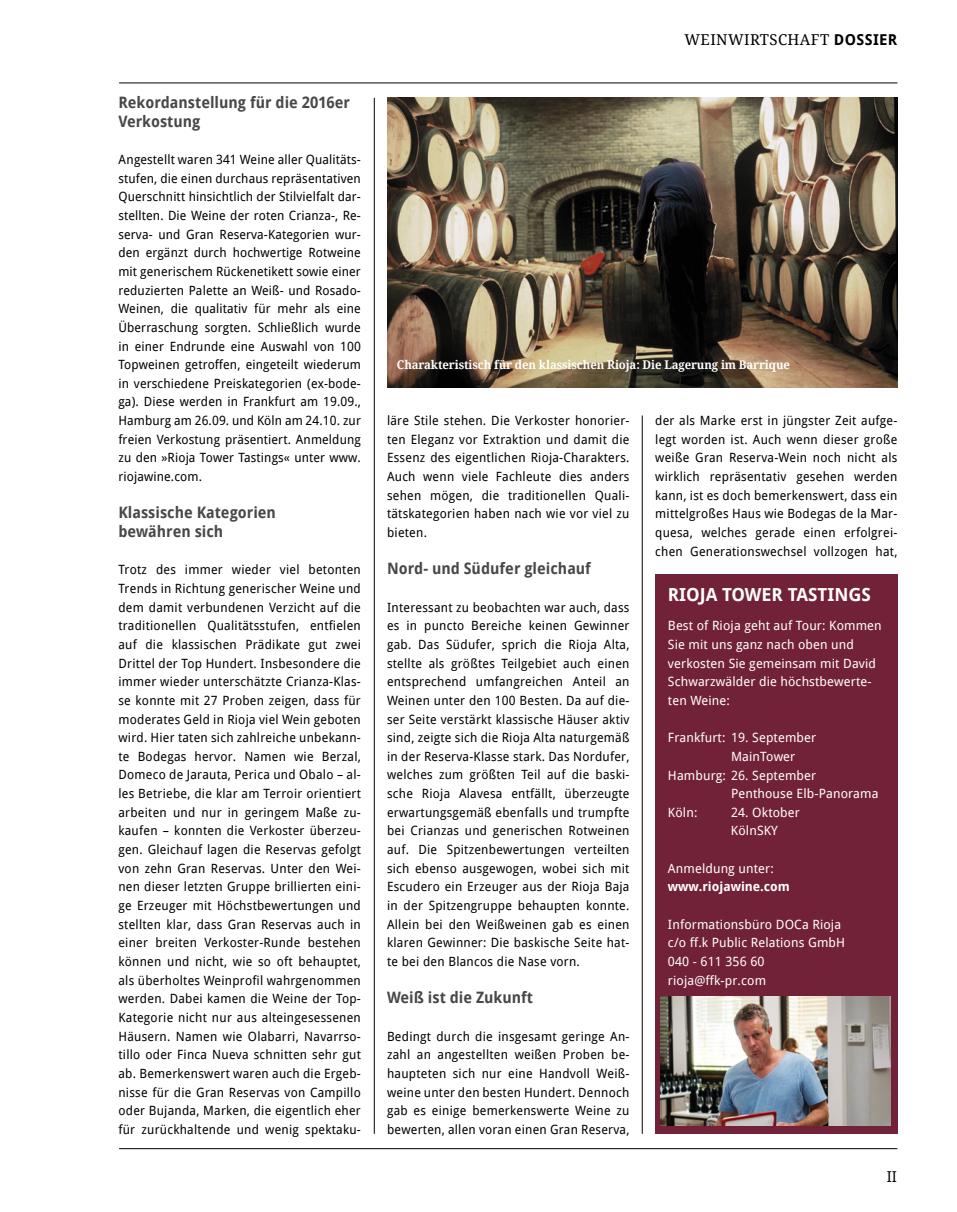
<style>
.page{position:relative;width:957px;height:1212px;background:#fff}
.page>*{position:absolute;margin:0;border:0;box-sizing:border-box;transform-origin:0 0}
.t1{font:700 18px "Droid Sans Pro";color:#fff}
.t2{font:700 15.75px/18.6px "Droid Sans Pro";color:#484847;scale:.95 1}
.t3{font:15px "Droid Serif Pro";letter-spacing:.025em;color:#000}
.t4{font:15px "Droid Sans Pro";color:#000}
.t5{font:12.75px/18.6px "Droid Sans Pro";letter-spacing:.02em;color:#000;text-align:justify}
.t6{font:12.75px/18.6px "Droid Sans Pro";letter-spacing:.01em;color:#fff}
.t7{font:700 12.75px "Droid Sans Pro";color:#fff}
.t8{font:700 12px "Droid Serif Pro";letter-spacing:-.01em;color:#fff;scale:.95 1}
.s1{font-family:"Droid Sans Pro";font-weight:700}
</style>
<div class="page">
<hr style="left:119px;top:83px;width:778px;height:1px;background:#000">
<hr style="left:119px;top:1148px;width:778px;height:1px;background:#000">
<hr style="left:374px;top:98px;width:1px;height:1036px;background:#000">
<hr style="left:642px;top:415px;width:1px;height:719px;background:#000">
<div style="left:655px;top:574px;width:242px;height:560px;background:#722238"></div>
<img style="left:661px;top:996px;width:229px;height:129px">
<img style="left:387px;top:98px;width:511px;height:290px">
<p class="t2" style="left:118px;top:93px;width:245px">Rekordanstellung für die 2016er<br>Verkostung</p>
<p class="t5" style="left:118px;top:150px;width:244px">Angestellt waren 341 Weine aller Qualitäts&shy;stufen, die einen durchaus repräsentativen Querschnitt hinsichtlich der Stilvielfalt dar&shy;stellten. Die Weine der roten Crianza-, Re&shy;serva- und Gran Reserva-Kategorien wur&shy;den ergänzt durch hochwertige Rotweine mit generischem Rückenetikett sowie einer reduzierten Palette an Weiß- und Rosado-Weinen, die qualitativ für mehr als eine Überraschung sorgten. Schließlich wurde in einer Endrunde eine Auswahl von 100<br>Topweinen getroffen, eingeteilt wiederum in verschiedene Preiskategorien (ex-bode&shy;ga). Diese werden in Frankfurt am 19.09., Hamburg am 26.09. und Köln am 24.10. zur freien Verkostung präsentiert. Anmeldung zu den »Rioja Tower Tastings« unter www. riojawine.com.</p>
<p class="t2" style="left:118px;top:503px;width:167px">Klassische Kategorien bewähren sich</p>
<p class="t5" style="left:118px;top:560px;width:244px">Trotz des immer wieder viel betonten Trends in Richtung generischer Weine und dem damit verbundenen Verzicht auf die traditionellen Qualitätsstufen, entfielen auf die klassischen Prädikate gut zwei Drittel der Top Hundert. Insbesondere die immer wieder unterschätzte Crianza-Klas&shy;se konnte mit 27 Proben zeigen, dass für moderates Geld in Rioja viel Wein geboten wird. Hier taten sich zahlreiche unbekann&shy;te Bodegas hervor. Namen wie Berzal, Domeco de Jarauta, Perica und Obalo – al&shy;les Betriebe, die klar am Terroir orientiert arbeiten und nur in geringem Maße zu&shy;kaufen – konnten die Verkoster überzeu&shy;gen. Gleichauf lagen die Reservas gefolgt von zehn Gran Reservas. Unter den Wei&shy;nen dieser letzten Gruppe brillierten eini&shy;ge Erzeuger mit Höchstbewertungen und stellten klar, dass Gran Reservas auch in einer breiten Verkoster-Runde bestehen können und nicht, wie so oft behauptet, als überholtes Weinprofil wahrgenommen werden. Dabei kamen die Weine der Top-Kategorie nicht nur aus alteingesessenen Häusern. Namen wie Olabarri, Navarrso&shy;tillo oder Finca Nueva schnitten sehr gut ab. Bemerkenswert waren auch die Ergeb&shy;nisse für die Gran Reservas von Campillo oder Bujanda, Marken, die eigentlich eher für zurückhaltende und wenig spektaku-</p>
<p class="t3" style="left:684px;top:29px;width:214px">WEINWIRTSCHAFT <span class="s1">DOSSIER</span></p>
<p class="t8" style="left:397px;top:356px;width:415px">Charakteristisch für den klassischen Rioja: Die Lagerung im Barrique</p>
<p class="t5" style="left:387px;top:411px;width:244px">läre Stile stehen. Die Verkoster honorier&shy;ten Eleganz vor Extraktion und damit die Essenz des eigentlichen Rioja-Charakters.<br>Auch wenn viele Fachleute dies anders sehen mögen, die traditionellen Quali&shy;tätskategorien haben nach wie vor viel zu bieten.</p>
<p class="t2" style="left:387px;top:559px;width:216px">Nord- und Südufer gleichauf</p>
<p class="t5" style="left:387px;top:597px;width:244px">Interessant zu beobachten war auch, dass es in puncto Bereiche keinen Gewinner gab. Das Südufer, sprich die Rioja Alta, stellte als größtes Teilgebiet auch einen entsprechend umfangreichen Anteil an Weinen unter den 100 Besten. Da auf die&shy;ser Seite verstärkt klassische Häuser aktiv sind, zeigte sich die Rioja Alta naturgemäß in der Reserva-Klasse stark. Das Nordufer, welches zum größten Teil auf die baski&shy;sche Rioja Alavesa entfällt, überzeugte erwartungsgemäß ebenfalls und trumpfte bei Crianzas und generischen Rotweinen auf. Die Spitzenbewertungen verteilten sich ebenso ausgewogen, wobei sich mit Escudero ein Erzeuger aus der Rioja Baja in der Spitzengruppe behaupten konnte.<br>Allein bei den Weißweinen gab es einen klaren Gewinner: Die baskische Seite hat&shy;te bei den Blancos die Nase vorn.</p>
<p class="t2" style="left:387px;top:988px;width:155px">Weiß ist die Zukunft</p>
<p class="t5" style="left:387px;top:1026px;width:244px">Bedingt durch die insgesamt geringe An&shy;zahl an angestellten weißen Proben be&shy;haupteten sich nur eine Handvoll Weiß&shy;weine unter den besten Hundert. Dennoch gab es einige bemerkenswerte Weine zu bewerten, allen voran einen Gran Reserva,</p>
<p class="t5" style="left:655px;top:411px;width:244px">der als Marke erst in jüngster Zeit aufge&shy;legt worden ist. Auch wenn dieser große weiße Gran Reserva-Wein noch nicht als wirklich repräsentativ gesehen werden kann, ist es doch bemerkenswert, dass ein mittelgroßes Haus wie Bodegas de la Mar&shy;quesa, welches gerade einen erfolgrei&shy;chen Generationswechsel vollzogen hat,</p>
<h1 class="t1" style="left:668px;top:582px;width:205px">RIOJA TOWER TASTINGS</h1>
<p class="t6" style="left:668px;top:616px;width:215px">Best of Rioja geht auf Tour: Kommen<br>Sie mit uns ganz nach oben und verkosten Sie gemeinsam mit David<br>Schwarzwälder die höchstbewerte&shy;ten Weine:</p>
<p class="t6" style="left:668px;top:728px;width:150px">Frankfurt: 19. September</p>
<p class="t6" style="left:731px;top:746px;width:66px">MainTower</p>
<p class="t6" style="left:668px;top:765px;width:150px">Hamburg: 26. September</p>
<p class="t6" style="left:731px;top:784px;width:149px">Penthouse Elb-Panorama</p>
<p class="t6" style="left:668px;top:802px;width:31px">Köln:</p>
<p class="t6" style="left:731px;top:802px;width:70px">24. Oktober<br>KölnSKY</p>
<p class="t6" style="left:668px;top:858px;width:107px">Anmeldung unter:</p>
<p class="t7" style="left:668px;top:878px;width:123px">www.riojawine.com</p>
<p class="t6" style="left:668px;top:914px;width:179px">Informationsbüro DOCa Rioja c/o ff.k Public Relations GmbH<br>040 - 611 356 60 rioja@ffk-pr.com</p>
<p class="t4" style="left:887px;top:1166px;width:12px">II</p>
</div>
